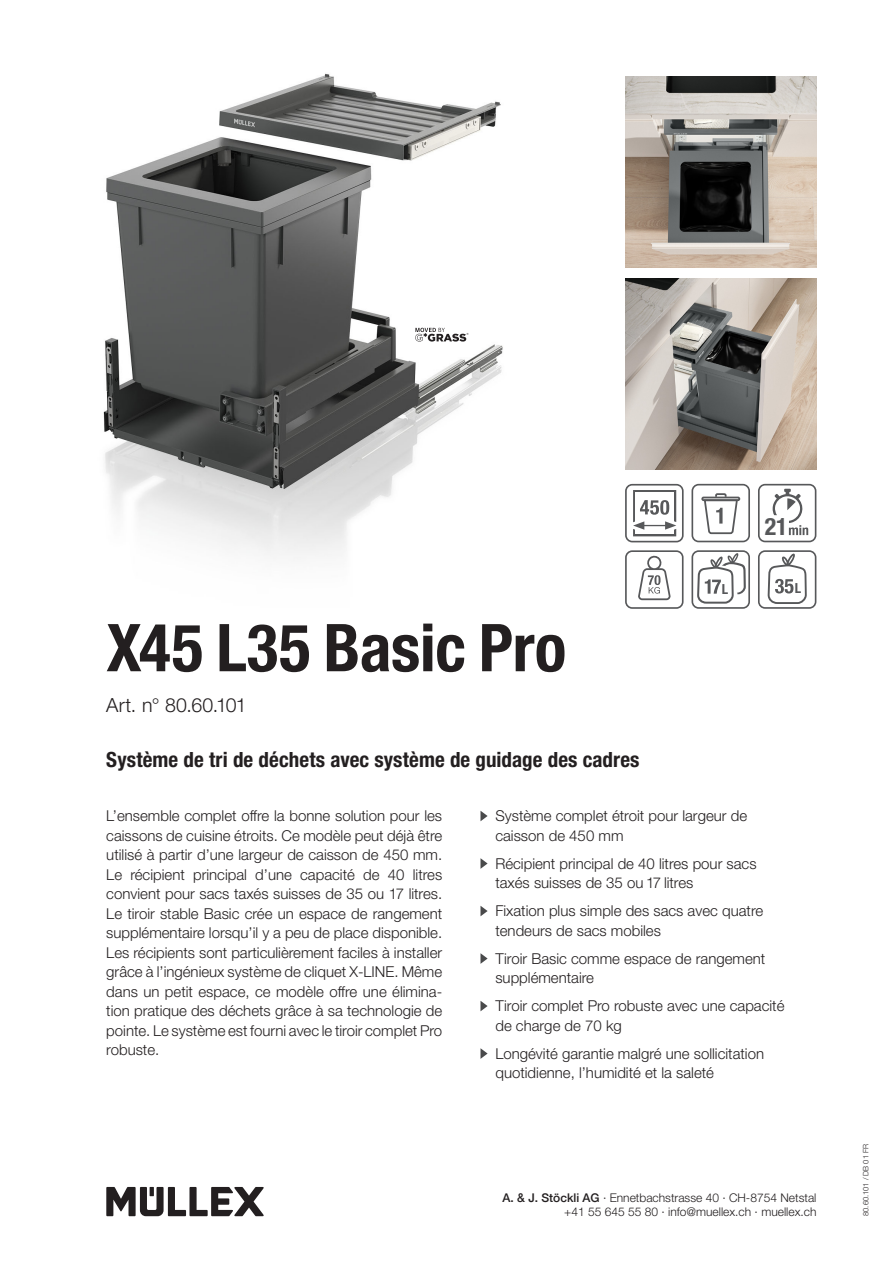
<style>
.page{position:relative;width:893px;height:1263px;background:#fff}
.page>*{position:absolute;margin:0;border:0;box-sizing:border-box;transform-origin:0 0}
.t1{font:700 condensed 66px "Helvetica Neue LT Std";letter-spacing:-.005em;color:#231f20}
.t2{font:700 condensed 24px "Helvetica Neue LT Std";color:#57585a}
.t3{font:700 condensed 21px "Helvetica Neue LT Std";letter-spacing:.005em;color:#231f20}
.t4{font:300 19.5px "Helvetica Neue LT Std";letter-spacing:.01em;color:#231f20}
.t5{font:300 15px/19.5px "Helvetica Neue LT Std";color:#231f20}
.t6{font:700 condensed 13.95px "Helvetica Neue LT Std";color:#57585a}
.t7{font:300 12px/14.4px "Helvetica Neue LT Std";color:#231f20;text-align:right}
.t8{font:300 7.5px "Helvetica Neue LT Std";color:#231f20}
.s1{font-family:"Helvetica Neue LT";font-weight:500}
</style>
<div class="page">
<svg style="left:480px;top:811px;width:8px;height:10px"></svg>
<svg style="left:480px;top:858px;width:8px;height:11px"></svg>
<svg style="left:480px;top:906px;width:8px;height:10px"></svg>
<svg style="left:480px;top:953px;width:8px;height:11px"></svg>
<svg style="left:480px;top:1001px;width:8px;height:10px"></svg>
<svg style="left:480px;top:1048px;width:8px;height:11px"></svg>
<img style="left:103px;top:73px;width:400px;height:486px">
<img style="left:625px;top:279px;width:191px;height:191px">
<img style="left:625px;top:77px;width:191px;height:191px">
<svg style="left:691px;top:550px;width:59px;height:59px"></svg>
<svg style="left:625px;top:484px;width:59px;height:58px"></svg>
<svg style="left:691px;top:484px;width:59px;height:58px"></svg>
<svg style="left:758px;top:484px;width:58px;height:58px"></svg>
<svg style="left:625px;top:550px;width:58px;height:59px"></svg>
<svg style="left:758px;top:550px;width:58px;height:59px"></svg>
<svg style="left:106px;top:1187px;width:158px;height:29px"></svg>
<svg style="left:415px;top:328px;width:53px;height:14px"></svg>
<h2 class="t2" style="left:765px;top:512px;width:24px">21</h2>
<h1 class="t1" style="left:106px;top:608px;width:462px">X45 L35 Basic Pro</h1>
<h3 class="t4" style="left:106px;top:693px;width:142px">Art. n° 80.60.101</h3>
<h3 class="t3" style="left:106px;top:747px;width:535px">Système de tri de déchets avec système de guidage des cadres</h3>
<p class="t6" style="left:722px;top:580px;width:8px">L</p>
<p class="t6" style="left:795px;top:580px;width:8px">L</p>
<p class="t5" style="left:106px;top:806px;width:337px;text-align:justify">L’ensemble complet offre la bonne solution pour les caissons de cuisine étroits. Ce modèle peut déjà être utilisé à partir d’une largeur de caisson de 450 mm.<br>Le récipient principal d’une capacité de 40 litres convient pour sacs taxés suisses de 35 ou 17 litres.<br>Le tiroir stable Basic crée un espace de rangement supplémentaire lorsqu’il y a peu de place disponible.<br>Les récipients sont particulièrement faciles à installer grâce à l’ingénieux système de cliquet X-LINE. Même dans un petit espace, ce modèle offre une élimina&shy;tion pratique des déchets grâce à sa technologie de pointe. Le système est fourni avec le tiroir complet Pro robuste.</p>
<p class="t5" style="left:495px;top:806px;width:253px">Système complet étroit pour largeur de caisson de 450 mm</p>
<p class="t5" style="left:495px;top:853px;width:263px">Récipient principal de 40 litres pour sacs taxés suisses de 35 ou 17 litres</p>
<p class="t5" style="left:495px;top:901px;width:269px">Fixation plus simple des sacs avec quatre tendeurs de sacs mobiles</p>
<p class="t5" style="left:495px;top:948px;width:271px">Tiroir Basic comme espace de rangement supplémentaire</p>
<p class="t5" style="left:495px;top:996px;width:291px">Tiroir complet Pro robuste avec une capacité de charge de 70 kg</p>
<p class="t5" style="left:495px;top:1043px;width:270px">Longévité garantie malgré une sollicitation quotidienne, l’humidité et la saleté</p>
<p class="t7" style="left:503px;top:1190px;width:315px"><span class="s1">A. &amp; J. Stöckli AG</span> · Ennetbachstrasse 40 · CH-8754 Netstal +41 55 645 55 80 · info@muellex.ch · muellex.ch</p>
<p class="t8" style="left:861px;top:1216px;width:74px;rotate:-90deg">80.60.101 / DB 01 FR</p>
</div>
